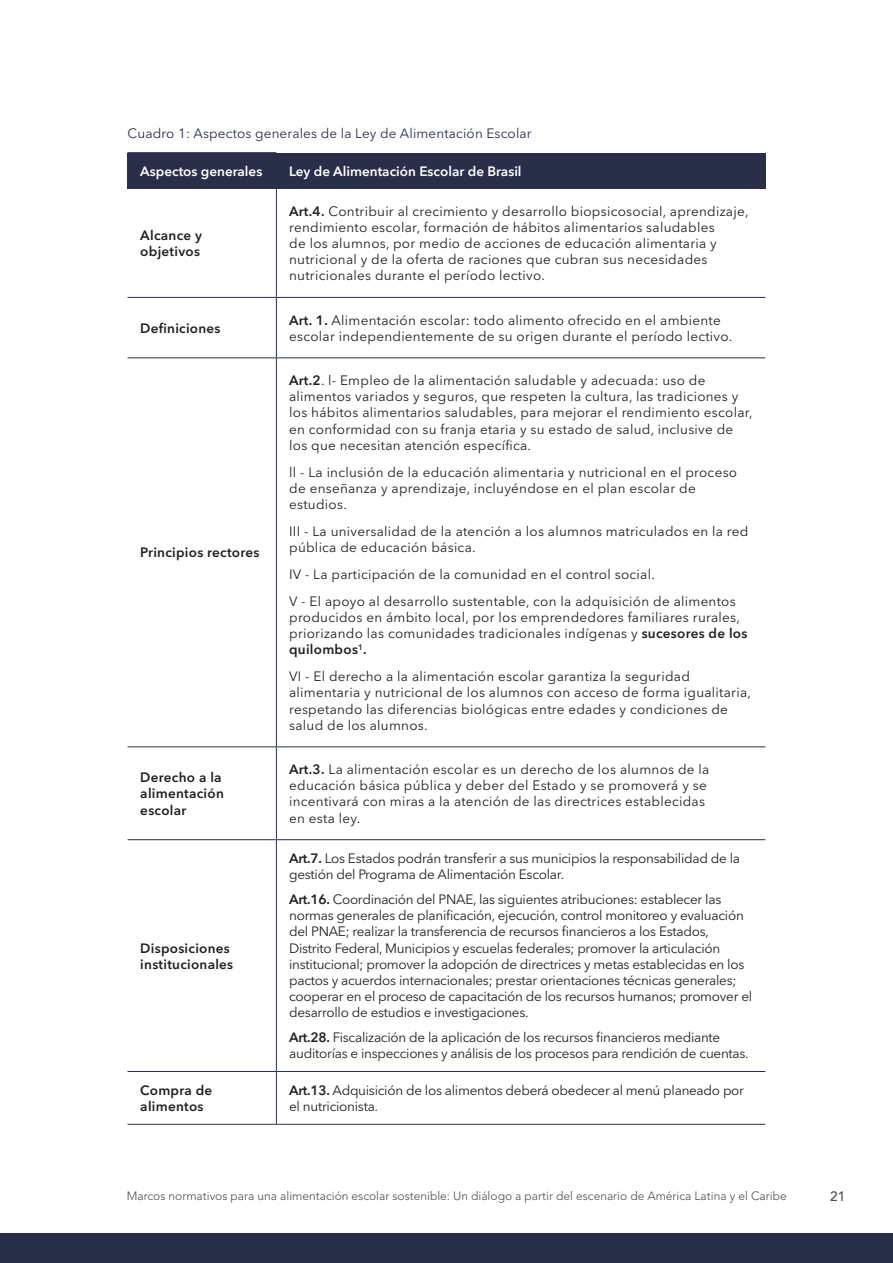
<style>
.page{position:relative;width:893px;height:1263px;background:#fff}
.page>*{position:absolute;margin:0;border:0;box-sizing:border-box;transform-origin:0 0}
.t1{font:13.5px/16.2px "Avenir Next LT Pro";letter-spacing:.02em;color:#231f20}
.t2{font:13.5px/16.2px "Avenir Next LT Pro";letter-spacing:-.02em;color:#231f20}
.t3{font:600 13.5px/16.2px "Avenir Next LT Pro";letter-spacing:.02em;color:#231f20}
.t4{font:13.5px "Avenir Next LT Pro";letter-spacing:.01em;color:#2a2f49}
.t5{font:600 13.5px "Avenir Next LT Pro";color:#fff}
.t6{font:500 13.5px "Avenir";color:#4b4c4d}
.t7{font:300 12px "Avenir";color:#4b4c4d}
.s1{font-weight:600}
</style>
<div class="page">
<div style="left:0;top:1233px;width:893px;height:30px;background:#2a2f49"></div>
<div style="left:128px;top:153px;width:148px;height:35px;background:#2a2f49"></div>
<div style="left:276px;top:153px;width:489px;height:35px;background:#2a2f49"></div>
<hr style="left:128px;top:152px;width:148px;height:1px;background:#2a2f49">
<hr style="left:128px;top:188px;width:149px;height:1px;background:#2a2f49">
<hr style="left:276px;top:189px;width:1px;height:108px;background:#2a2f49">
<hr style="left:128px;top:297px;width:148px;height:1px;background:#2a2f49">
<hr style="left:276px;top:297px;width:489px;height:1px;background:#2a2f49">
<hr style="left:276px;top:298px;width:1px;height:59px;background:#2a2f49">
<hr style="left:128px;top:357px;width:148px;height:1px;background:#2a2f49">
<hr style="left:276px;top:357px;width:489px;height:1px;background:#2a2f49">
<hr style="left:276px;top:358px;width:1px;height:388px;background:#2a2f49">
<hr style="left:128px;top:746px;width:148px;height:1px;background:#2a2f49">
<hr style="left:276px;top:746px;width:489px;height:1px;background:#2a2f49">
<hr style="left:276px;top:747px;width:1px;height:92px;background:#2a2f49">
<hr style="left:128px;top:839px;width:148px;height:1px;background:#2a2f49">
<hr style="left:276px;top:839px;width:489px;height:1px;background:#2a2f49">
<hr style="left:276px;top:840px;width:1px;height:231px;background:#2a2f49">
<hr style="left:128px;top:1071px;width:148px;height:1px;background:#2a2f49">
<hr style="left:276px;top:1071px;width:489px;height:1px;background:#2a2f49">
<hr style="left:276px;top:1072px;width:1px;height:52px;background:#2a2f49">
<hr style="left:128px;top:1124px;width:148px;height:1px;background:#2a2f49">
<hr style="left:276px;top:1124px;width:489px;height:1px;background:#2a2f49">
<p class="t4" style="left:128px;top:125px;width:406px">Cuadro 1: Aspectos generales de la Ley de Alimentación Escolar</p>
<p class="t5" style="left:140px;top:163px;width:124px">Aspectos generales</p>
<p class="t5" style="left:289px;top:163px;width:234px">Ley de Alimentación Escolar de Brasil</p>
<p class="t3" style="left:140px;top:227px;width:63px">Alcance y objetivos</p>
<p class="t1" style="left:289px;top:203px;width:461px"><span class="s1">Art.4.</span> Contribuir al crecimiento y desarrollo biopsicosocial, aprendizaje, rendimiento escolar, formación de hábitos alimentarios saludables<br>de los alumnos, por medio de acciones de educación alimentaria y nutricional y de la oferta de raciones que cubran sus necesidades nutricionales durante el período lectivo.</p>
<p class="t3" style="left:140px;top:320px;width:82px">Definiciones</p>
<p class="t1" style="left:289px;top:312px;width:445px"><span class="s1">Art. 1.</span> Alimentación escolar: todo alimento ofrecido en el ambiente escolar independientemente de su origen durante el período lectivo.</p>
<p class="t3" style="left:140px;top:544px;width:121px">Principios rectores</p>
<p class="t1" style="left:289px;top:372px;width:465px"><span class="s1">Art.2</span>. l- Empleo de la alimentación saludable y adecuada: uso de alimentos variados y seguros, que respeten la cultura, las tradiciones y los hábitos alimentarios saludables, para mejorar el rendimiento escolar, en conformidad con su franja etaria y su estado de salud, inclusive de los que necesitan atención específica.</p>
<p class="t1" style="left:289px;top:464px;width:449px">ll - La inclusión de la educación alimentaria y nutricional en el proceso de enseñanza y aprendizaje, incluyéndose en el plan escolar de estudios.</p>
<p class="t1" style="left:289px;top:523px;width:461px">III - La universalidad de la atención a los alumnos matriculados en la red pública de educación básica.</p>
<p class="t1" style="left:289px;top:561px;width:448px;line-height:26.8px">IV - La participación de la comunidad en el control social.<br>V - El apoyo al desarrollo sustentable, con la adquisición de alimentos</p>
<p class="t1" style="left:289px;top:609px;width:460px">producidos en ámbito local, por los emprendedores familiares rurales, priorizando las comunidades tradicionales indígenas y <span class="s1">sucesores de los quilombos</span><sup>1</sup><span class="s1">.</span></p>
<p class="t1" style="left:289px;top:668px;width:463px">VI - El derecho a la alimentación escolar garantiza la seguridad alimentaria y nutricional de los alumnos con acceso de forma igualitaria, respetando las diferencias biológicas entre edades y condiciones de salud de los alumnos.</p>
<p class="t3" style="left:140px;top:769px;width:85px">Derecho a la alimentación escolar</p>
<p class="t1" style="left:289px;top:761px;width:422px"><span class="s1">Art.3.</span> La alimentación escolar es un derecho de los alumnos de la educación básica pública y deber del Estado y se promoverá y se incentivará con miras a la atención de las directrices establecidas en esta ley.</p>
<p class="t3" style="left:140px;top:940px;width:94px">Disposiciones institucionales</p>
<p class="t2" style="left:289px;top:850px;width:452px"><span class="s1">Art.7.</span> Los Estados podrán transferir a sus municipios la responsabilidad de la gestión del Programa de Alimentación Escolar.</p>
<p class="t2" style="left:289px;top:891px;width:465px"><span class="s1">Art.16.</span> Coordinación del PNAE, las siguientes atribuciones: establecer las normas generales de planificación, ejecución, control monitoreo y evaluación del PNAE; realizar la transferencia de recursos financieros a los Estados, Distrito Federal, Municipios y escuelas federales; promover la articulación institucional; promover la adopción de directrices y metas establecidas en los pactos y acuerdos internacionales; prestar orientaciones técnicas generales; cooperar en el proceso de capacitación de los recursos humanos; promover el desarrollo de estudios e investigaciones.</p>
<p class="t2" style="left:289px;top:1029px;width:461px"><span class="s1">Art.28.</span> Fiscalización de la aplicación de los recursos financieros mediante auditorías e inspecciones y análisis de los procesos para rendición de cuentas.</p>
<p class="t3" style="left:140px;top:1082px;width:74px">Compra de alimentos</p>
<p class="t2" style="left:289px;top:1082px;width:456px"><span class="s1">Art.13.</span> Adquisición de los alimentos deberá obedecer al menú planeado por el nutricionista.</p>
<p class="t7" style="left:127px;top:1188px;width:661px">Marcos normativos para una alimentación escolar sostenible: Un diálogo a partir del escenario de América Latina y el Caribe</p>
<p class="t6" style="left:830px;top:1188px;width:17px">21</p>
</div>
